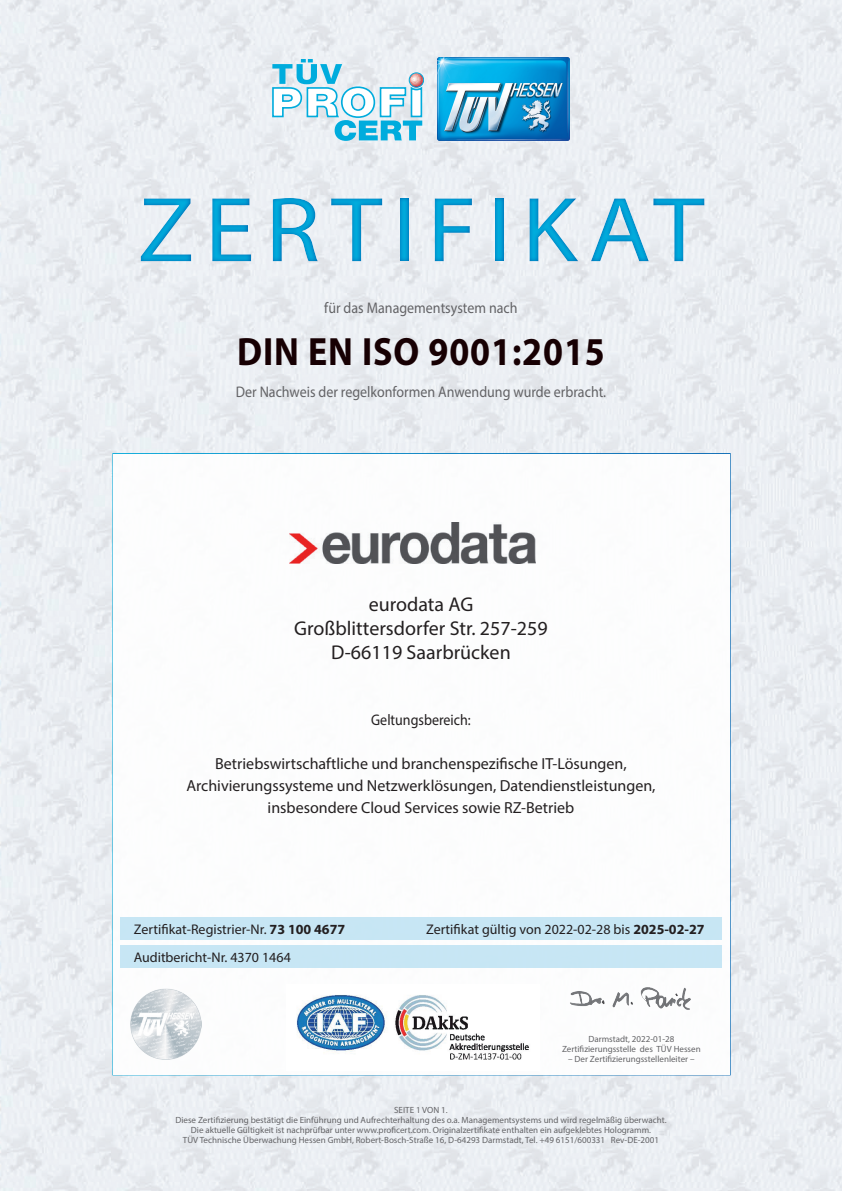
<style>
.page{position:relative;width:842px;height:1191px;background:#fff}
.page>*{position:absolute;margin:0;border:0;box-sizing:border-box;transform-origin:0 0}
.t1{font:93px "Myriad Pro";letter-spacing:.1em;color:#00acdd;scale:1.1 1}
.t2{font:700 39.6px "Myriad Pro";letter-spacing:.025em;color:#170003;scale:.91 1}
.t3{font:20px/24px "Myriad Pro";color:#231f20;text-align:center}
.t4{font:16px/21.6px "Myriad Pro";color:#231f20;text-align:center}
.t5{font:15.4px "Myriad Pro";color:#636366;scale:.91 1}
.t6{font:15.4px "Myriad Pro";color:#231f20;scale:.91 1}
.t7{font:14px/28.1px "Myriad Pro";color:#231f20}
.t8{font:9px/10px "Myriad Pro";color:#636366;text-align:center}
.s1{font-weight:700}
</style>
<div class="page">
<img style="left:0;top:0;width:842px;height:1191px">
<img style="left:437px;top:57px;width:132px;height:83px">
<svg style="left:272px;top:59px;width:152px;height:82px"></svg>
<div style="left:112px;top:453px;width:619px;height:622px;background:#fff;border:2px solid #fff"></div>
<div style="left:120px;top:945px;width:602px;height:23px;background:#c1e4f4"></div>
<div style="left:121px;top:917px;width:601px;height:22px;background:#c1e4f4"></div>
<img style="left:296px;top:995px;width:233px;height:65px">
<img style="left:744px;top:810px;width:77px;height:55px">
<img style="left:736px;top:724px;width:98px;height:40px">
<img style="left:735px;top:636px;width:95px;height:35px">
<img style="left:736px;top:549px;width:93px;height:35px">
<img style="left:737px;top:479px;width:91px;height:36px">
<img style="left:735px;top:1005px;width:99px;height:53px">
<img style="left:570px;top:987px;width:121px;height:23px">
<div style="left:0;top:172px;width:842px;height:114px;background:#006bb6;opacity:.75"></div>
<img style="left:130px;top:988px;width:71px;height:71px">
<img style="left:290px;top:522px;width:245px;height:41px">
<h1 class="t1" style="left:138px;top:173px;width:517px">ZERTIFIKAT</h1>
<h3 class="t5" style="left:324px;top:298px;width:214px">für das Managementsystem nach</h3>
<h2 class="t2" style="left:237px;top:326px;width:406px">DIN EN ISO 9001:2015</h2>
<h3 class="t5" style="left:236px;top:382px;width:408px">Der Nachweis der regelkonformen Anwendung wurde erbracht.</h3>
<h3 class="t3" style="left:294px;top:591px;width:255px">eurodata AG<br>Großblittersdorfer Str. 257-259<br>D-66119 Saarbrücken</h3>
<h3 class="t6" style="left:371px;top:710px;width:111px">Geltungsbereich:</h3>
<h3 class="t4" style="left:186px;top:753px;width:471px">Betriebswirtschaftliche und branchenspezifische IT-Lösungen,<br>Archivierungssysteme und Netzwerklösungen, Datendienstleistungen, insbesondere Cloud Services sowie RZ-Betrieb</h3>
<h3 class="t7" style="left:134px;top:915px;width:213px">Zertifikat-Registrier-Nr. <span class="s1">73 100 4677<br></span>Auditbericht-Nr. 4370 1464</h3>
<h3 class="t7" style="left:426px;top:915px;width:280px">Zertifikat gültig von 2022-02-28 bis <span class="s1">2025-02-27</span></h3>
<p class="t8" style="left:562px;top:1034px;width:140px">Darmstadt, 2022-01-28<br>Zertifizierungsstelle des TÜV Hessen</p>
<p class="t8" style="left:568px;top:1054px;width:128px">– Der Zertifizierungsstellenleiter –</p>
<p class="t8" style="left:175px;top:1105px;width:493px">SEITE 1 VON 1.<br>Diese Zertifizierung bestätigt die Einführung und Aufrechterhaltung des o.a. Managementsystems und wird regelmäßig überwacht.<br>Die aktuelle Gültigkeit ist nachprüfbar unter www.proficert.com. Originalzertifikate enthalten ein aufgeklebtes Hologramm.<br>TÜV Technische Überwachung Hessen GmbH, Robert-Bosch-Straße 16, D-64293 Darmstadt, Tel. +49 6151/600331 Rev-DE-2001</p>
</div>
